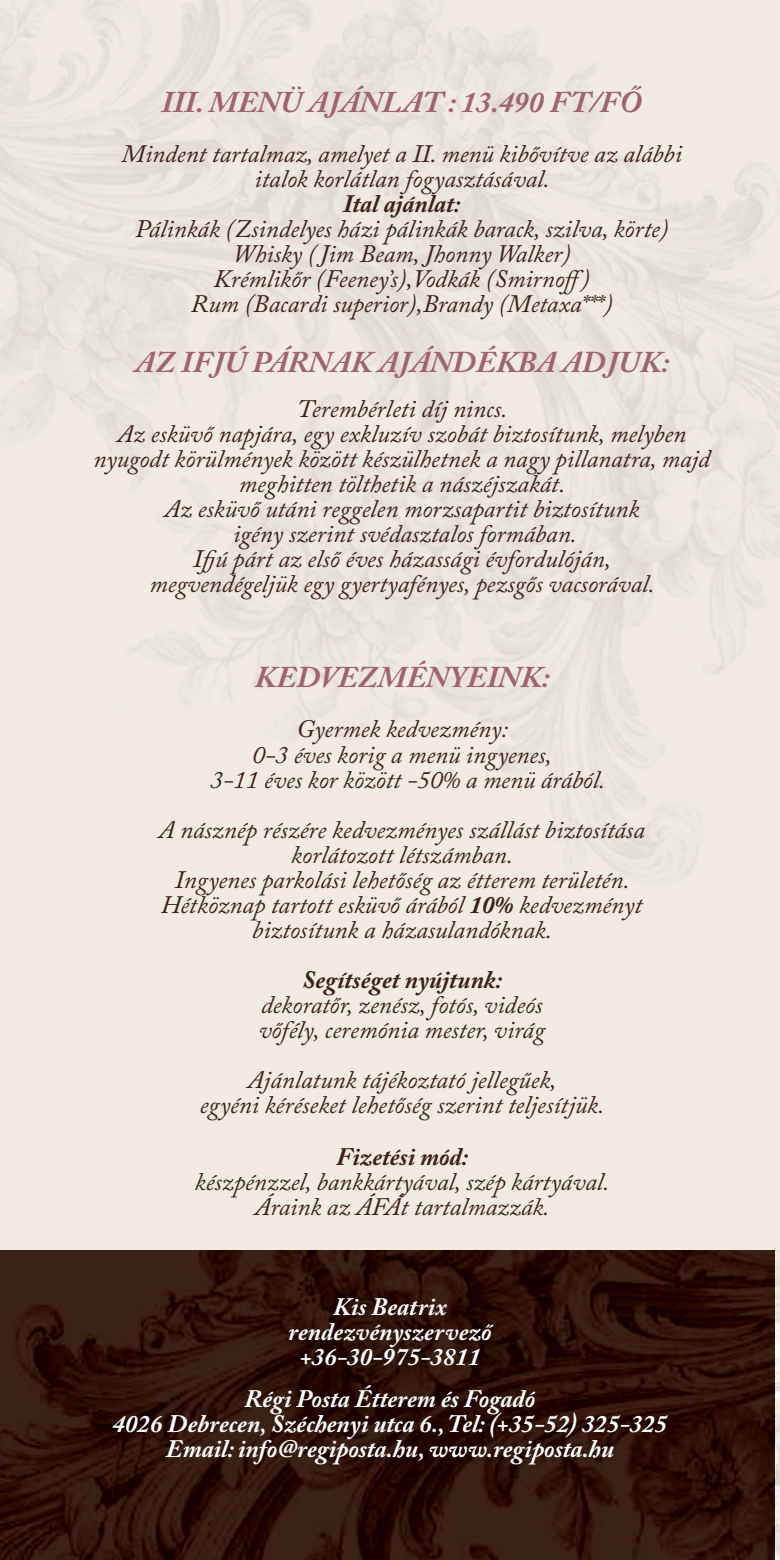
<style>
.page{position:relative;width:780px;height:1560px;background:#fff}
.page>*{position:absolute;margin:0;border:0;box-sizing:border-box;transform-origin:0 0}
.t1{font:italic 700 30px "Adobe Caslon Pro";color:#9f646c}
.t2{font:italic 25px/25px "Adobe Caslon Pro";color:#3c2117;text-align:center}
.t3{font:italic 700 25px/25px "Adobe Caslon Pro";color:#fff;text-align:center}
.t4{font:italic 700 25px "Adobe Caslon Pro";color:#3c2117}
.s1{font-weight:700}
</style>
<div class="page">
<img style="left:0;top:1249px;width:780px;height:310px">
<p class="t1" style="left:161px;top:84px;width:482px">III. MENÜ AJÁNLAT : 13.490 FT/FŐ</p>
<p class="t2" style="left:121px;top:141px;width:562px">Mindent tartalmaz, amelyet a II. menü kibővítve az alábbi italok korlátlan fogyasztásával.</p>
<p class="t4" style="left:343px;top:189px;width:119px">Ital ajánlat:</p>
<p class="t2" style="left:135px;top:216px;width:535px">Pálinkák (Zsindelyes házi pálinkák barack, szilva, körte)<br>Whisky ( Jim Beam, Jhonny Walker)<br>Krémlikőr (Feeney’s),Vodkák (Smirnoff)<br>Rum (Bacardi superior),Brandy (Metaxa***)</p>
<p class="t1" style="left:135px;top:344px;width:535px">AZ IFJÚ PÁRNAK AJÁNDÉKBA ADJUK:</p>
<p class="t2" style="left:94px;top:396px;width:618px">Terembérleti díj nincs.<br>Az esküvő napjára, egy exkluzív szobát biztosítunk, melyben nyugodt körülmények között készülhetnek a nagy pillanatra, majd meghitten tölthetik a nászéjszakát.<br>Az esküvő utáni reggelen morzsapartit biztosítunk<br>igény szerint svédasztalos formában.<br>Ifjú párt az első éves házassági évfordulóján,<br>megvendégeljük egy gyertyafényes, pezsgős vacsorával.</p>
<p class="t1" style="left:255px;top:659px;width:296px">KEDVEZMÉNYEINK:</p>
<p class="t2" style="left:210px;top:716px;width:396px">Gyermek kedvezmény:<br>0-3 éves korig a menü ingyenes,<br>3-11 éves kor között -50% a menü árából.</p>
<p class="t2" style="left:159px;top:816px;width:487px">A násznép részére kedvezményes szállást biztosítása korlátozott létszámban.<br>Ingyenes parkolási lehetőség az étterem területén.<br>Hétköznap tartott esküvő árából <span class="s1">10%</span> kedvezményt biztosítunk a házasulandóknak.</p>
<p class="t4" style="left:302px;top:964px;width:201px">Segítséget nyújtunk:</p>
<p class="t2" style="left:259px;top:991px;width:287px;text-align:left">dekoratőr, zenész, fotós, videós vőfély, ceremónia mester, virág</p>
<p class="t2" style="left:200px;top:1066px;width:406px">Ajánlatunk tájékoztató jellegűek,<br>egyéni kéréseket lehetőség szerint teljesítjük.</p>
<p class="t4" style="left:336px;top:1141px;width:133px">Fizetési mód:</p>
<p class="t2" style="left:195px;top:1168px;width:416px">készpénzzel, bankkártyával, szép kártyával.<br>Áraink az ÁFÁt tartalmazzák.</p>
<p class="t3" style="left:288px;top:1293px;width:205px">Kis Beatrix rendezvényszervező +36-30-975-3811</p>
<p class="t3" style="left:113px;top:1385px;width:556px">Régi Posta Étterem és Fogadó<br>4026 Debrecen, Széchenyi utca 6., Tel: (+35-52) 325-325<br>Email: info@regiposta.hu, www.regiposta.hu</p>
</div>
